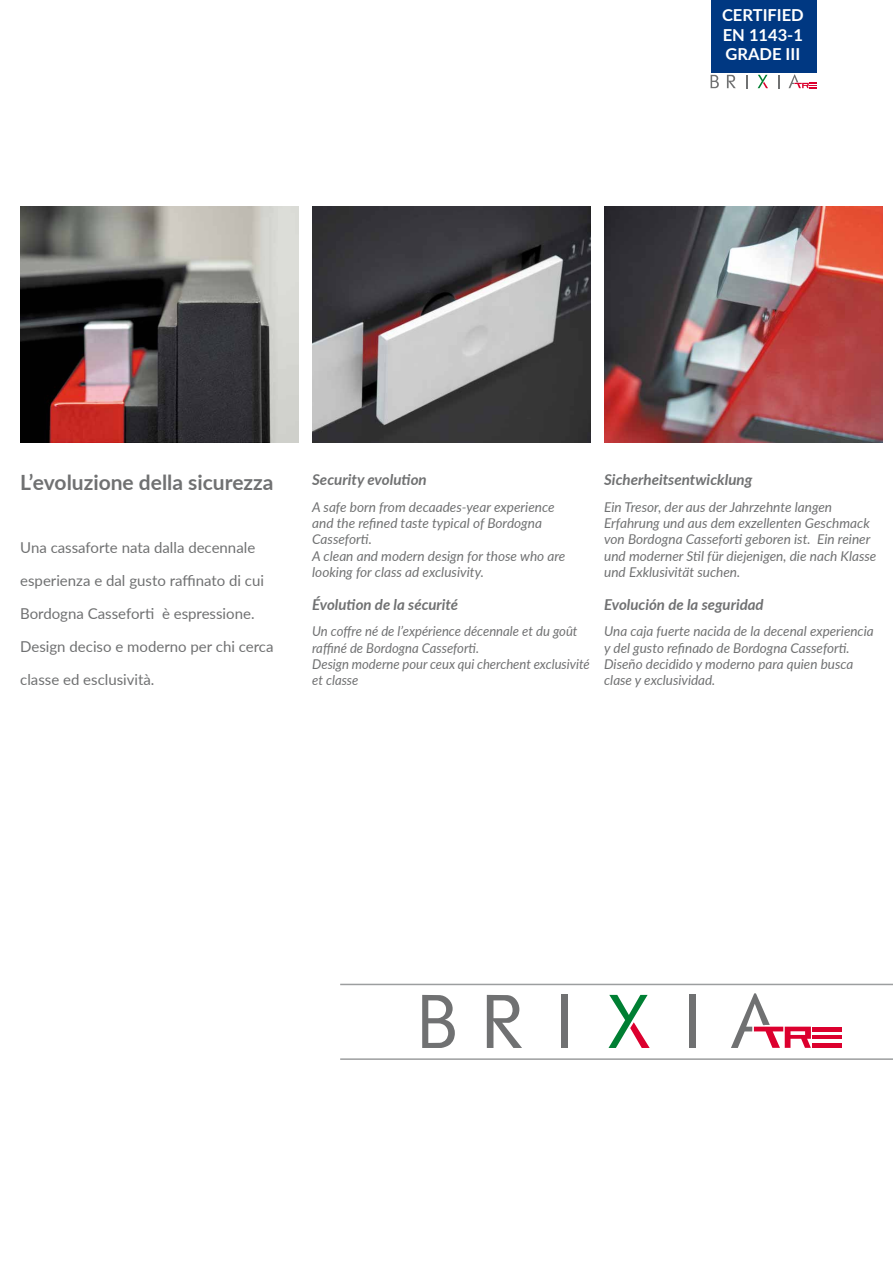
<style>
.page{position:relative;width:893px;height:1263px;background:#fff}
.page>*{position:absolute;margin:0;border:0;box-sizing:border-box;transform-origin:0 0}
.t1{font:700 21px "Lato";color:#707172}
.t2{font:700 16.5px/19.5px "Lato";color:#fff;text-align:justify}
.t3{font:15px "Lato";color:#707172}
.t4{font:italic 700 15px "Lato";color:#707172}
.t5{font:italic 13.5px/16.4px "Lato";color:#707172}
</style>
<div class="page">
<hr style="left:340px;top:984px;width:553px;height:1px;background:#9c9e9f">
<hr style="left:340px;top:1058px;width:553px;height:2px;background:#9c9e9f">
<svg style="left:422px;top:995px;width:33px;height:53px"></svg>
<svg style="left:487px;top:995px;width:35px;height:53px"></svg>
<div style="left:561px;top:995px;width:7px;height:53px;background:#707172"></div>
<svg style="left:608px;top:995px;width:42px;height:53px"></svg>
<div style="left:689px;top:995px;width:6px;height:53px;background:#707172"></div>
<hr style="left:813px;top:1027px;width:29px;height:4px;background:#dc002e">
<hr style="left:813px;top:1035px;width:29px;height:4px;background:#dc002e">
<div style="left:813px;top:1043px;width:29px;height:5px;background:#dc002e"></div>
<svg style="left:731px;top:993px;width:80px;height:55px"></svg>
<div style="left:711px;top:0;width:105px;height:72px;background:#003882"></div>
<svg style="left:711px;top:75px;width:8px;height:13px"></svg>
<svg style="left:727px;top:75px;width:9px;height:13px"></svg>
<svg style="left:746px;top:75px;width:1px;height:13px"></svg>
<svg style="left:758px;top:75px;width:10px;height:13px"></svg>
<svg style="left:778px;top:75px;width:1px;height:13px"></svg>
<svg style="left:788px;top:74px;width:29px;height:14px"></svg>
<img style="left:20px;top:206px;width:278px;height:236px">
<img style="left:312px;top:207px;width:278px;height:235px">
<img style="left:604px;top:206px;width:278px;height:236px">
<p class="t2" style="left:722px;top:5px;width:83px">CERTIFIED EN 1143-1<br>GRADE III</p>
<h1 class="t1" style="left:20px;top:467px;width:255px">L’evoluzione della sicurezza</h1>
<p class="t3" style="left:20px;top:537px;width:237px">Una cassaforte nata dalla decennale</p>
<p class="t3" style="left:20px;top:570px;width:245px">esperienza e dal gusto raffinato di cui</p>
<p class="t3" style="left:20px;top:603px;width:236px">Bordogna Casseforti è espressione.</p>
<p class="t3" style="left:20px;top:636px;width:255px">Design deciso e moderno per chi cerca</p>
<p class="t3" style="left:20px;top:669px;width:136px">classe ed esclusività.</p>
<p class="t4" style="left:312px;top:469px;width:116px">Security evolution</p>
<p class="t5" style="left:312px;top:498px;width:255px">A safe born from decaades-year experience and the refined taste typical of Bordogna Casseforti.<br>A clean and modern design for those who are looking for class ad exclusivity.</p>
<p class="t4" style="left:312px;top:593px;width:148px">évolution de la sécurité</p>
<p class="t5" style="left:312px;top:623px;width:279px">Un coffre né de l’expérience décennale et du goût raffiné de Bordogna Casseforti.<br>Design moderne pour ceux qui cherchent exclusivité et classe</p>
<p class="t4" style="left:604px;top:469px;width:150px">Sicherheitsentwicklung</p>
<p class="t5" style="left:604px;top:498px;width:274px">Ein Tresor, der aus der Jahrzehnte langen Erfahrung und aus dem exzellenten Geschmack von Bordogna Casseforti geboren ist. Ein reiner und moderner Stil für diejenigen, die nach Klasse und Exklusivität suchen.</p>
<p class="t4" style="left:604px;top:593px;width:161px">Evolución de la seguridad</p>
<p class="t5" style="left:604px;top:623px;width:271px">Una caja fuerte nacida de la decenal experiencia y del gusto refinado de Bordogna Casseforti.<br>Diseño decidido y moderno para quien busca clase y exclusividad.</p>
</div>
